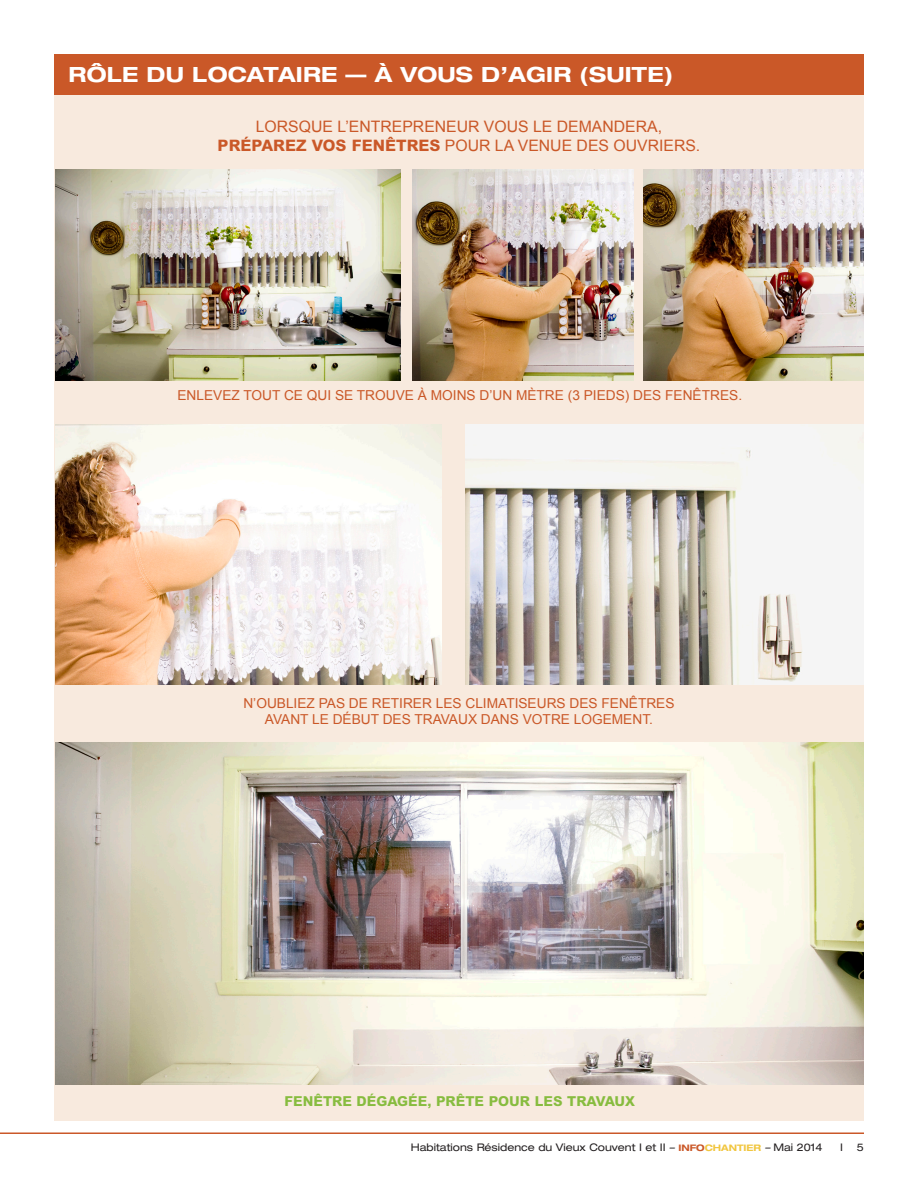
<style>
.page{position:relative;width:918px;height:1188px;background:#fff}
.page>*{position:absolute;margin:0;border:0;box-sizing:border-box;transform-origin:0 0}
.t1{font:700 expanded 21px "Helvetica Neue";letter-spacing:.01em;color:#fff}
.t2{font:15.75px/18.9px "Arial";color:#ca5828;text-align:center}
.t3{font:13.65px/16.5px "Arial";color:#ca5828;text-align:center}
.t4{font:800 13.65px "Arial";color:#87bc3f}
.t5{font:expanded 10.5px "Helvetica Neue";color:#231f20}
.s1{font-weight:800}
.s2{font-style:italic}
.s3{font-weight:700;font-size:9px;color:#ca5828}
.s4{font-weight:700;font-size:9px;color:#f1c640}
</style>
<div class="page">
<hr style="left:0;top:1132px;width:864px;height:2px;background:#ca5828">
<div style="left:54px;top:74px;width:810px;height:1046px;background:#f8eade"></div>
<div style="left:54px;top:54px;width:810px;height:41px;background:#ca5828"></div>
<img style="left:413px;top:170px;width:220px;height:210px">
<img style="left:644px;top:170px;width:220px;height:210px">
<img style="left:56px;top:170px;width:344px;height:210px">
<img style="left:56px;top:742px;width:808px;height:342px">
<img style="left:56px;top:425px;width:386px;height:260px">
<img style="left:466px;top:425px;width:398px;height:260px">
<p class="t1" style="left:69px;top:62px;width:606px">RÔLE DU LOCATAIRE — À VOUS D’AGIR (SUITE)</p>
<p class="t2" style="left:218px;top:117px;width:484px">LORSQUE L’ENTREPRENEUR VOUS LE DEMANDERA,<br><span class="s1">PRÉPAREZ VOS FENÊTRES</span> POUR LA VENUE DES OUVRIERS.</p>
<p class="t3" style="left:178px;top:387px;width:566px">ENLEVEZ TOUT CE QUI SE TROUVE À MOINS D’UN MÈTRE (3 PIEDS) DES FENÊTRES.</p>
<p class="t3" style="left:243px;top:695px;width:433px">N’OUBLIEZ PAS DE RETIRER LES CLIMATISEURS DES FENÊTRES<br>AVANT LE DÉBUT DES TRAVAUX DANS VOTRE LOGEMENT.</p>
<p class="t4" style="left:285px;top:1093px;width:352px">FENÊTRE DÉGAGÉE, PRÊTE POUR LES TRAVAUX</p>
<p class="t5" style="left:411px;top:1141px;width:413px">Habitations Résidence du Vieux Couvent I et II <span class="s2">–</span> <span class="s3">INFO</span><span class="s4">CHANTIER</span> <span class="s2">–</span> Mai 2014</p>
<p class="t5" style="left:840px;top:1141px;width:4px">I</p>
<p class="t5" style="left:857px;top:1141px;width:9px">5</p>
</div>
